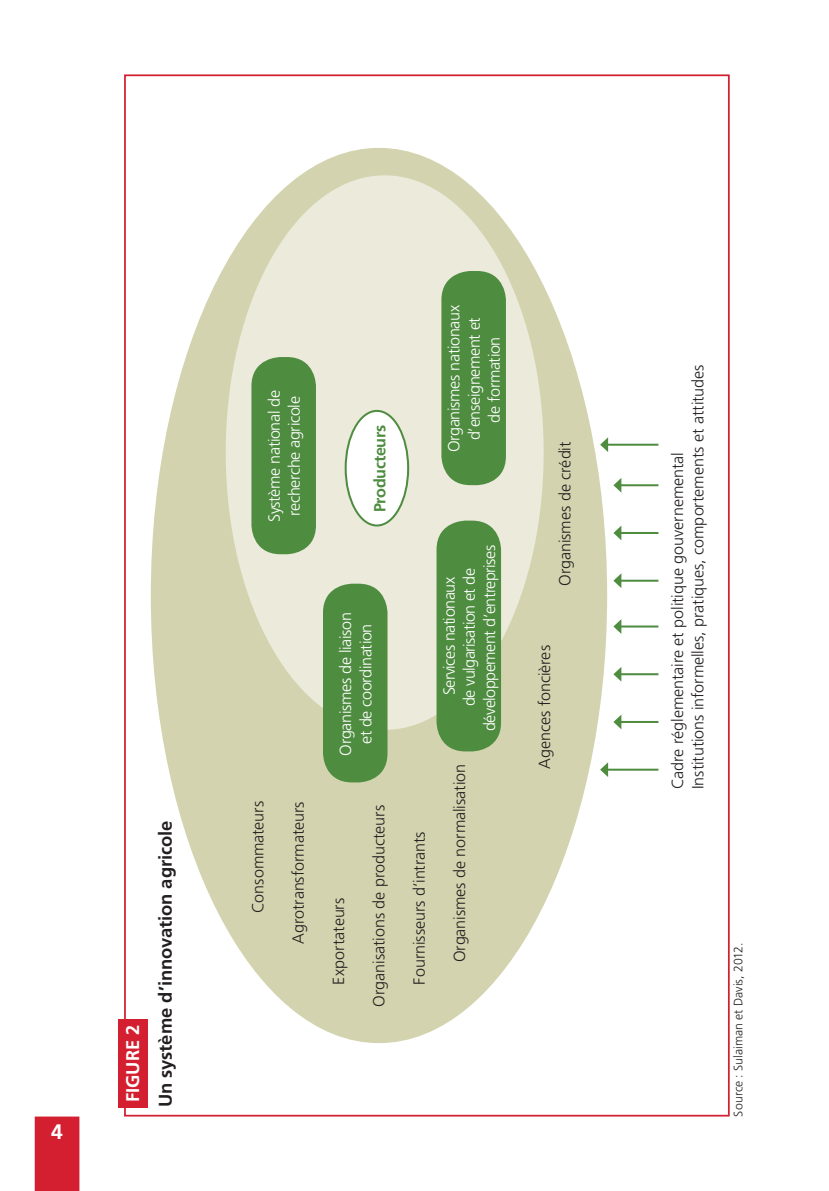
<style>
.page{position:relative;width:829px;height:1191px;background:#fff}
.page>*{position:absolute;margin:0;border:0;box-sizing:border-box;transform-origin:0 0}
.t1{font:700 21px "Frutiger";color:#fff}
.Sub-head_2{font:700 18.38px "Frutiger";letter-spacing:-.005em;color:#231f20}
.Sub-head_2-2{font:700 18.38px "Frutiger";color:#fff}
.Box_table_text{font:300 16.1px "Frutiger";letter-spacing:-.005em;color:#231f20}
.Box_table_text-2{font:300 16.1px/20.1px "Frutiger";letter-spacing:-.02em;color:#fff;text-align:center}
.Box_table_text-3{font:700 16.1px "Frutiger";letter-spacing:-.02em;color:#4e8c40}
.Source{font:300 12.25px "Frutiger";letter-spacing:.005em;color:#231f20}
</style>
<div class="page">
<div style="left:35px;top:1116px;width:44px;height:75px;background:#d31f2f"></div>
<div style="left:151px;top:148px;width:456px;height:895px;background:#d3d4af;border-radius:50%"></div>
<div style="left:226px;top:175px;width:317px;height:555px;background:#ebeadb;border-radius:50%"></div>
<div style="left:324px;top:584px;width:62px;height:197px;background:#4e8c40;border-radius:28px"></div>
<div style="left:323px;top:583px;width:64px;height:199px;border:2px solid #4e8c40;border-radius:28px"></div>
<hr style="left:620px;top:673px;width:38px;height:2px;background:#4e8c40">
<svg style="left:613px;top:667px;width:8px;height:14px"></svg>
<hr style="left:620px;top:721px;width:38px;height:2px;background:#4e8c40">
<svg style="left:613px;top:715px;width:8px;height:14px"></svg>
<hr style="left:606px;top:768px;width:52px;height:2px;background:#4e8c40">
<svg style="left:600px;top:762px;width:8px;height:15px"></svg>
<div style="left:252px;top:358px;width:63px;height:195px;background:#4e8c40;border-radius:28px"></div>
<div style="left:251px;top:357px;width:65px;height:197px;border:2px solid #4e8c40;border-radius:28px"></div>
<div style="left:442px;top:272px;width:63px;height:212px;background:#4e8c40;border-radius:28px"></div>
<div style="left:441px;top:271px;width:65px;height:214px;border:2px solid #4e8c40;border-radius:28px"></div>
<div style="left:437px;top:521px;width:63px;height:229px;background:#4e8c40;border-radius:28px"></div>
<div style="left:436px;top:520px;width:65px;height:231px;border:2px solid #4e8c40;border-radius:28px"></div>
<div style="left:345px;top:411px;width:63px;height:114px;background:#fff;border-radius:50%"></div>
<div style="left:344px;top:410px;width:65px;height:116px;border:2px solid #4e8c40;border-radius:50%"></div>
<hr style="left:620px;top:625px;width:38px;height:2px;background:#4e8c40">
<svg style="left:613px;top:619px;width:8px;height:15px"></svg>
<hr style="left:620px;top:532px;width:38px;height:2px;background:#4e8c40">
<svg style="left:613px;top:526px;width:8px;height:14px"></svg>
<hr style="left:620px;top:579px;width:38px;height:2px;background:#4e8c40">
<svg style="left:613px;top:573px;width:8px;height:15px"></svg>
<hr style="left:620px;top:484px;width:38px;height:2px;background:#4e8c40">
<svg style="left:613px;top:478px;width:8px;height:14px"></svg>
<hr style="left:606px;top:444px;width:52px;height:2px;background:#4e8c40">
<svg style="left:600px;top:437px;width:8px;height:15px"></svg>
<div style="left:118px;top:1019px;width:30px;height:88px;background:#d31f2f"></div>
<h1 class="t1" style="left:51px;top:1119px;width:13px">4</h1>
<p class="Sub-head_2-2" style="left:122px;top:1102px;width:79px;rotate:-90deg">FIGURE 2</p>
<p class="Sub-head_2" style="left:155px;top:1107px;width:288px;rotate:-90deg">Un système d’innovation agricole</p>
<p class="Box_table_text-2" style="left:264px;top:522px;width:134px;rotate:-90deg">Système national de recherche agricole</p>
<p class="Box_table_text" style="left:249px;top:912px;width:113px;rotate:-90deg">Consommateurs</p>
<p class="Box_table_text" style="left:289px;top:943px;width:143px;rotate:-90deg">Agrotransformateurs</p>
<p class="Box_table_text-3" style="left:370px;top:512px;width:88px;rotate:-90deg">Producteurs</p>
<p class="Box_table_text-2" style="left:336px;top:755px;width:145px;rotate:-90deg">Organismes de liaison et de coordination</p>
<p class="Box_table_text" style="left:329px;top:984px;width:88px;rotate:-90deg">Exportateurs</p>
<p class="Box_table_text" style="left:370px;top:1006px;width:203px;rotate:-90deg">Organisations de producteurs</p>
<p class="Box_table_text-2" style="left:444px;top:452px;width:149px;rotate:-90deg">Organismes nationaux d’enseignement et<br>de formation</p>
<p class="Box_table_text" style="left:410px;top:984px;width:154px;rotate:-90deg">Fournisseurs d’intrants</p>
<p class="Box_table_text-2" style="left:439px;top:731px;width:188px;rotate:-90deg">Services nationaux<br>de vulgarisation et de développement d’entreprises</p>
<p class="Box_table_text" style="left:450px;top:962px;width:200px;rotate:-90deg">Organismes de normalisation</p>
<p class="Box_table_text" style="left:688px;top:789px;width:426px;rotate:-90deg">Institutions informelles, pratiques, comportements et attitudes</p>
<p class="Box_table_text" style="left:555px;top:586px;width:146px;rotate:-90deg">Organismes de crédit</p>
<p class="Box_table_text" style="left:668px;top:789px;width:339px;rotate:-90deg">Cadre réglementaire et politique gouvernemental</p>
<p class="Box_table_text" style="left:535px;top:768px;width:125px;rotate:-90deg">Agences foncières</p>
<p class="Source" style="left:731px;top:1116px;width:175px;rotate:-90deg">Source : Sulaiman et Davis, 2012.</p>
</div>
